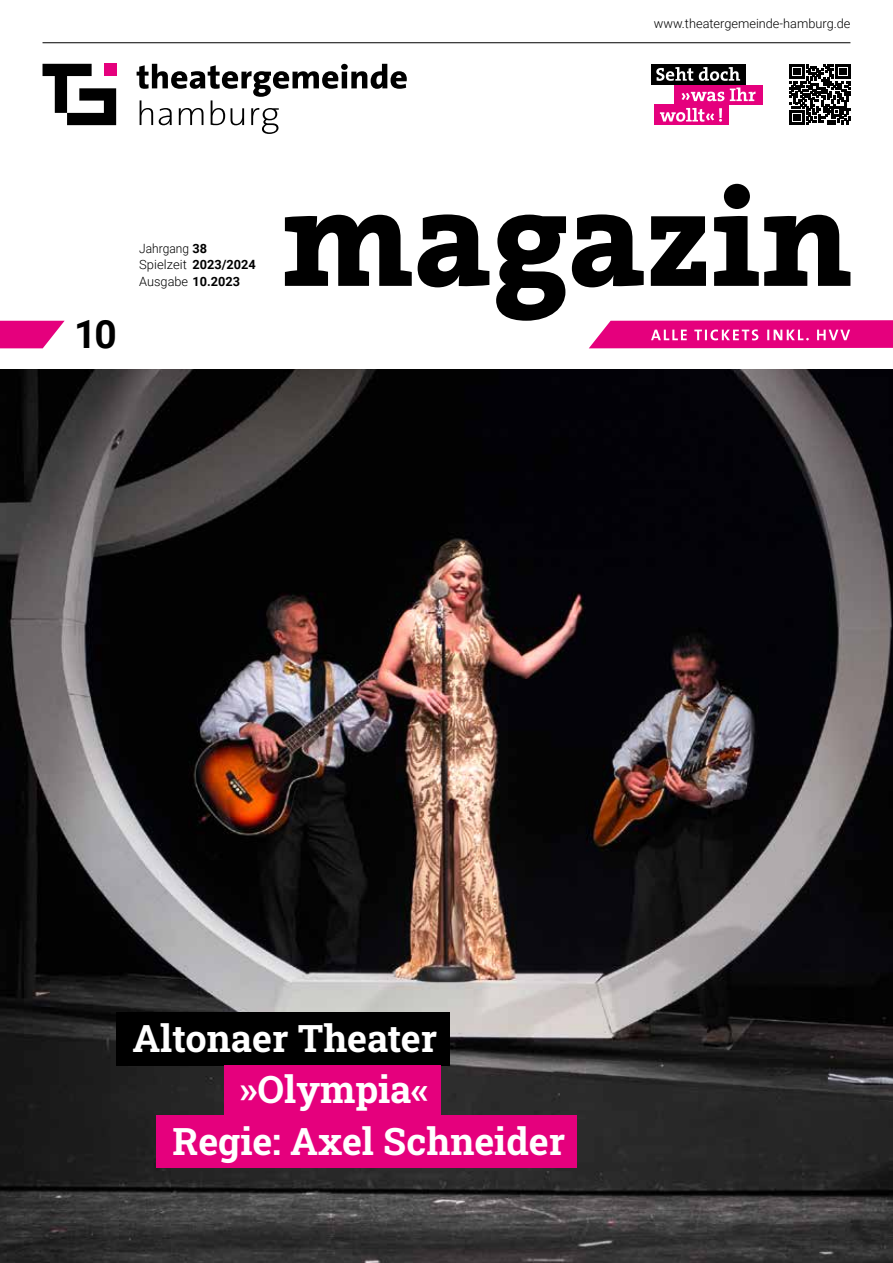
<style>
.page{position:relative;width:893px;height:1263px;background:#fff}
.page>*{position:absolute;margin:0;border:0;box-sizing:border-box;transform-origin:0 0}
.t1{font:700 39px "Roboto";color:#000}
.t2{font:37.8px "Roboto Slab";color:#fff}
.t3{font:300 12.75px/16.5px "Roboto";color:#000;scale:.94 1}
.t4{font:300 12.75px "Roboto";color:#000}
.s1{font-weight:700}
</style>
<div class="page">
<img style="left:0;top:370px;width:893px;height:893px">
<hr style="left:43px;top:42px;width:807px;height:1px;background:#000">
<svg style="left:137px;top:64px;width:270px;height:70px"></svg>
<svg style="left:43px;top:64px;width:73px;height:61px"></svg>
<svg style="left:285px;top:184px;width:565px;height:137px"></svg>
<div style="left:651px;top:64px;width:94px;height:21px;background:#000"></div>
<div style="left:674px;top:85px;width:88px;height:19px;background:#e5007d"></div>
<div style="left:654px;top:104px;width:75px;height:21px;background:#e5007d"></div>
<svg style="left:660px;top:108px;width:62px;height:14px"></svg>
<svg style="left:681px;top:87px;width:75px;height:14px"></svg>
<svg style="left:656px;top:67px;width:84px;height:14px"></svg>
<svg style="left:790px;top:64px;width:60px;height:61px"></svg>
<svg style="left:0;top:321px;width:65px;height:27px"></svg>
<svg style="left:589px;top:320px;width:304px;height:28px"></svg>
<div style="left:156px;top:1115px;width:421px;height:52px;background:#e5007d"></div>
<div style="left:117px;top:1012px;width:333px;height:53px;background:#000"></div>
<div style="left:224px;top:1065px;width:217px;height:52px;background:#e5007d"></div>
<p class="t1" style="left:74px;top:307px;width:44px">10</p>
<p class="t3" style="left:139px;top:240px;width:125px">Jahrgang <span class="s1">38<br></span>Spielzeit <span class="s1">2023/2024<br></span>Ausgabe <span class="s1">10.2023</span></p>
<p class="t4" style="left:654px;top:14px;width:198px">www.theatergemeinde-hamburg.de</p>
<p class="t2" style="left:132px;top:1012px;width:306px">Altonaer Theater</p>
<p class="t2" style="left:240px;top:1063px;width:191px">»Olympia«</p>
<p class="t2" style="left:172px;top:1115px;width:394px">Regie: Axel Schneider</p>
</div>
